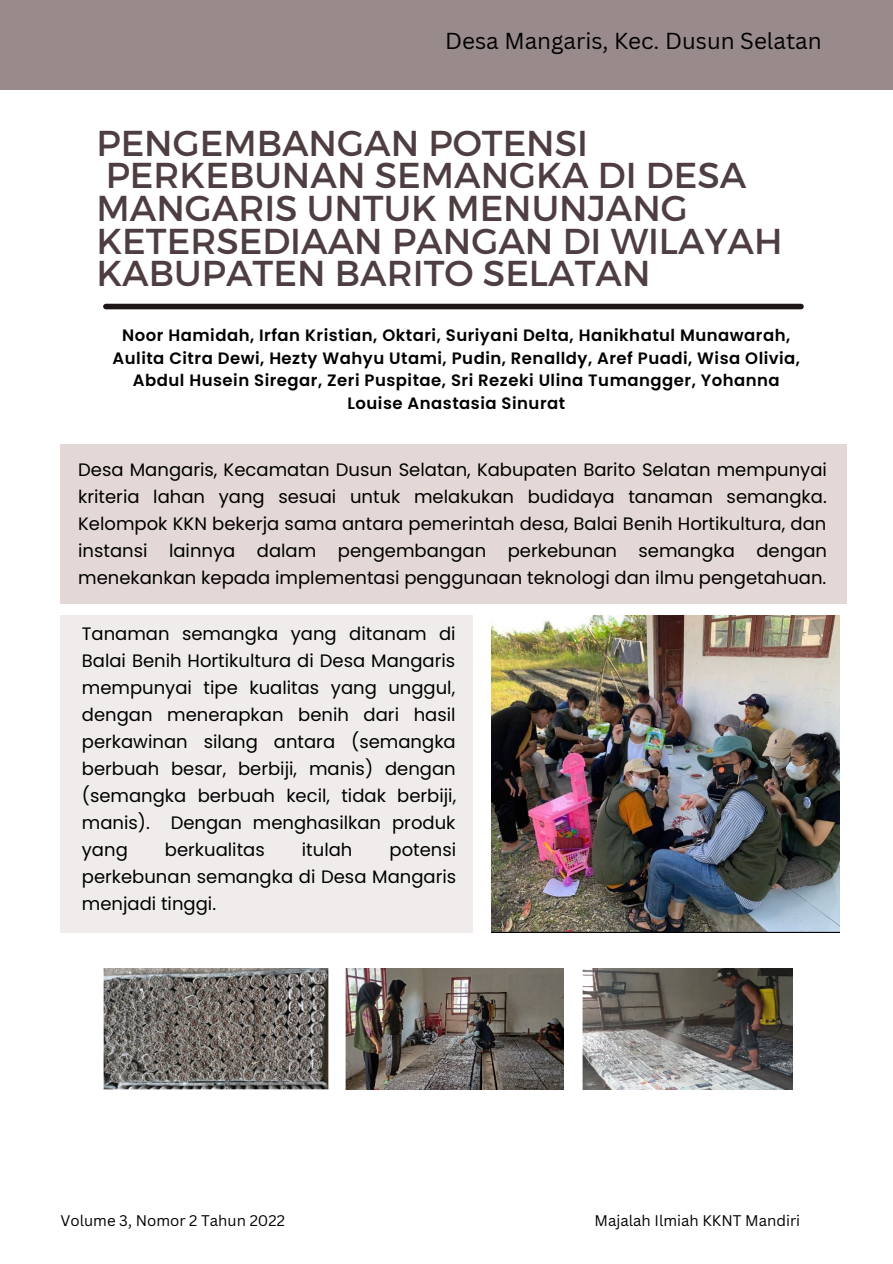
<style>
.page{position:relative;width:893px;height:1264px;background:#fff}
.page>*{position:absolute;margin:0;border:0;box-sizing:border-box;transform-origin:0 0}
.t1{font:36px/32.5px "Montserrat";color:#4e3e41}
.t2{font:22.5px "Canva Sans";color:#000}
.t3{font:18px/27px "Poppins";color:#000;text-align:justify}
.t4{font:600 16.5px/22.5px "Poppins";letter-spacing:.03em;color:#000;text-align:center}
.t5{font:15px "Canva Sans";color:#000}
</style>
<div class="page">
<div style="left:0;top:0;width:892px;height:90px;background:#998a8b"></div>
<img style="left:491px;top:615px;width:348px;height:317px">
<div style="left:106px;top:304px;width:695px;height:5px;background:#1e1517"></div>
<div style="left:60px;top:444px;width:786px;height:159px;background:#e3d8d6"></div>
<div style="left:60px;top:615px;width:413px;height:317px;background:#f0eceb"></div>
<img style="left:103px;top:968px;width:225px;height:121px">
<img style="left:345px;top:968px;width:219px;height:121px">
<img style="left:582px;top:968px;width:210px;height:121px">
<p class="t2" style="left:445px;top:25px;width:378px">Desa Mangaris, Kec. Dusun Selatan</p>
<h1 class="t1" style="left:96px;top:125px;width:687px">PENGEMBANGAN POTENSI<br>PERKEBUNAN SEMANGKA DI DESA<br>MANGARIS UNTUK MENUNJANG<br>KETERSEDIAAN PANGAN DI WILAYAH<br>KABUPATEN BARITO SELATAN</h1>
<p class="t4" style="left:113px;top:324px;width:689px">Noor Hamidah, Irfan Kristian, Oktari, Suriyani Delta, Hanikhatul Munawarah, Aulita Citra Dewi, Hezty Wahyu Utami, Pudin, Renalldy, Aref Puadi, Wisa Olivia, Abdul Husein Siregar, Zeri Puspitae, Sri Rezeki Ulina Tumangger, Yohanna Louise Anastasia Sinurat</p>
<p class="t3" style="left:78px;top:456px;width:750px">Desa Mangaris, Kecamatan Dusun Selatan, Kabupaten Barito Selatan mempunyai kriteria lahan yang sesuai untuk melakukan budidaya tanaman semangka.<br>Kelompok KKN bekerja sama antara pemerintah desa, Balai Benih Hortikultura, dan instansi lainnya dalam pengembangan perkebunan semangka dengan menekankan kepada implementasi penggunaan teknologi dan ilmu pengetahuan.</p>
<p class="t3" style="left:82px;top:620px;width:376px">Tanaman semangka yang ditanam di Balai Benih Hortikultura di Desa Mangaris mempunyai tipe kualitas yang unggul, dengan menerapkan benih dari hasil perkawinan silang antara (semangka berbuah besar, berbiji, manis) dengan (semangka berbuah kecil, tidak berbiji, manis). Dengan menghasilkan produk yang</p>
<p class="t3" style="left:82px;top:836px;width:376px;text-indent:307px">potensi perkebunan semangka di Desa Mangaris menjadi tinggi.</p>
<p class="t3" style="left:165px;top:836px;width:101px">berkualitas</p>
<p class="t3" style="left:302px;top:836px;width:52px">itulah</p>
<p class="t5" style="left:60px;top:1209px;width:226px">Volume 3, Nomor 2 Tahun 2022</p>
<p class="t5" style="left:594px;top:1209px;width:207px">Majalah Ilmiah KKNT Mandiri</p>
</div>
